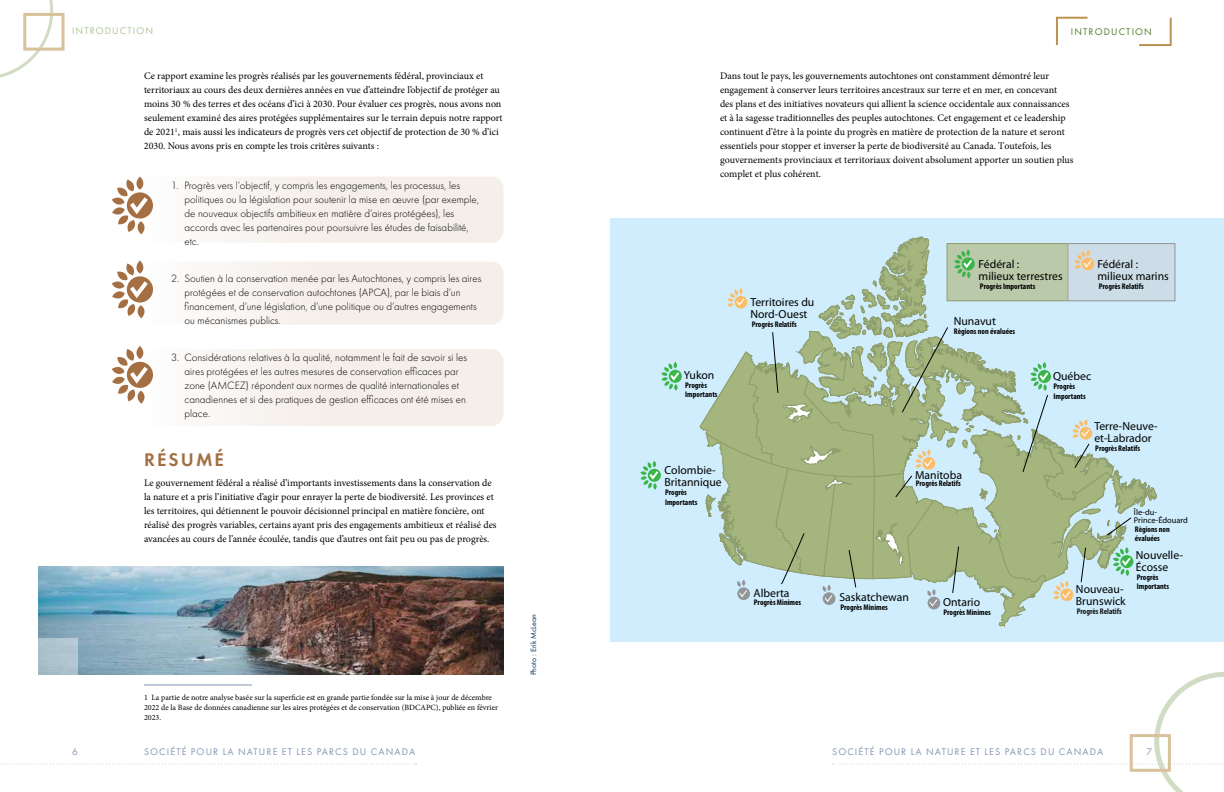
<style>
.page{position:relative;width:1224px;height:792px;background:#fff}
.page>*{position:absolute;margin:0;border:0;box-sizing:border-box;transform-origin:0 0}
.t1{font:600 19px "Futura PT";letter-spacing:.11em;color:#a36f42}
.t2{font:11.7px/11.7px "Myriad Pro";color:#000}
.t3{font:300 11px/14px "Futura PT";color:#000}
.t4{font:10px/14px "Minion Pro";color:#000}
.t5{font:10px "Futura PT";letter-spacing:.11em;color:#8295b3}
.t6{font:10px "Futura PT";letter-spacing:.11em;color:#aec49a}
.t7{font:10px "Futura PT";letter-spacing:.11em;color:#4b7d27}
.t8{font:8.4px/7.8px "Myriad Pro";color:#000}
.t9{font:700 condensed 8.2px/9.4px "Myriad Pro";color:#000}
.t10{font:700 condensed 8.2px "Myriad Pro";color:#141414}
.t11{font:8px/10px "Minion Pro";color:#000}
.t12{font:8px "Futura PT";color:#003560}
</style>
<div class="page">
<svg style="left:112px;top:177px;width:392px;height:66px"></svg>
<svg style="left:112px;top:261px;width:392px;height:64px"></svg>
<svg style="left:112px;top:346px;width:392px;height:80px"></svg>
<div style="left:611px;top:218px;width:613px;height:424px;background:#cfedfc"></div>
<hr style="left:144px;top:685px;width:108px;height:1px;background:#8295b3">
<svg style="left:872px;top:236px;width:75px;height:52px"></svg>
<div style="left:947px;top:244px;width:121px;height:57px;background:#b9c9a9"></div>
<div style="left:947px;top:243px;width:121px;height:58px;border:1px solid #8e9e6d"></div>
<div style="left:1068px;top:244px;width:107px;height:57px;background:#ccdde7"></div>
<div style="left:1068px;top:243px;width:107px;height:58px;border:1px solid #939598"></div>
<svg style="left:661px;top:362px;width:20px;height:29px"></svg>
<svg style="left:640px;top:461px;width:20px;height:29px"></svg>
<svg style="left:954px;top:249px;width:20px;height:29px"></svg>
<div style="left:1082px;top:258px;width:12px;height:12px;background:#fdbd68;border-radius:50%"></div>
<svg style="left:1074px;top:250px;width:19px;height:19px"></svg>
<svg style="left:699px;top:288px;width:458px;height:339px"></svg>
<img style="left:39px;top:566px;width:465px;height:108px">
<svg style="left:38px;top:638px;width:40px;height:37px"></svg>
<svg style="left:0;top:0;width:53px;height:78px"></svg>
<svg style="left:832px;top:672px;width:392px;height:120px"></svg>
<svg style="left:0;top:764px;width:417px;height:1px"></svg>
<svg style="left:1056px;top:16px;width:32px;height:30px"></svg>
<svg style="left:1139px;top:17px;width:33px;height:30px"></svg>
<div style="left:23px;top:13px;width:41px;height:38px;border:3px solid #d9c19c"></div>
<div style="left:1130px;top:734px;width:41px;height:38px;border:3px solid #d9c19c"></div>
<p class="t6" style="left:72px;top:24px;width:82px">INTRODUCTION</p>
<p class="t7" style="left:1071px;top:25px;width:82px">INTRODUCTION</p>
<p class="t4" style="left:144px;top:69px;width:360px">Ce rapport examine les progrès réalisés par les gouvernements fédéral, provinciaux et territoriaux au cours des deux dernières années en vue d’atteindre l’objectif de protéger au moins 30 % des terres et des océans d’ici à 2030. Pour évaluer ces progrès, nous avons non seulement examiné des aires protégées supplémentaires sur le terrain depuis notre rapport de 2021<sup>1</sup>, mais aussi les indicateurs de progrès vers cet objectif de protection de 30 % d’ici 2030. Nous avons pris en compte les trois critères suivants :</p>
<p class="t3" style="left:184px;top:178px;width:296px;text-indent:-13px">1. Progrès vers l’objectif, y compris les engagements, les processus, les politiques ou la législation pour soutenir la mise en œuvre (par exemple, de nouveaux objectifs ambitieux en matière d’aires protégées), les accords avec les partenaires pour poursuivre les études de faisabilité, etc.</p>
<p class="t3" style="left:184px;top:271px;width:298px;text-indent:-13px">2. Soutien à la conservation menée par les Autochtones, y compris les aires protégées et de conservation autochtones (APCA), par le biais d’un financement, d’une législation, d’une politique ou d’autres engagements ou mécanismes publics.</p>
<p class="t3" style="left:184px;top:350px;width:284px;text-indent:-13px">3. Considérations relatives à la qualité, notamment le fait de savoir si les aires protégées et les autres mesures de conservation efficaces par zone (AMCEZ) répondent aux normes de qualité internationales et canadiennes et si des pratiques de gestion efficaces ont été mises en place.</p>
<h1 class="t1" style="left:144px;top:447px;width:81px">RÉSUMÉ</h1>
<p class="t4" style="left:144px;top:476px;width:354px">Le gouvernement fédéral a réalisé d’importants investissements dans la conservation de la nature et a pris l’initiative d’agir pour enrayer la perte de biodiversité. Les provinces et les territoires, qui détiennent le pouvoir décisionnel principal en matière foncière, ont réalisé des progrès variables, certains ayant pris des engagements ambitieux et réalisé des avancées au cours de l’année écoulée, tandis que d’autres ont fait peu ou pas de progrès.</p>
<p class="t11" style="left:144px;top:692px;width:356px">1 La partie de notre analyse basée sur la superficie est en grande partie fondée sur la mise à jour de décembre<br>2022 de la Base de données canadienne sur les aires protégées et de conservation (BDCAPC), publiée en février<br>2023.</p>
<p class="t12" style="left:529px;top:675px;width:63px;rotate:-90deg">Photo : Erik McLean</p>
<p class="t4" style="left:720px;top:69px;width:355px">Dans tout le pays, les gouvernements autochtones ont constamment démontré leur engagement à conserver leurs territoires ancestraux sur terre et en mer, en concevant<br>des plans et des initiatives novateurs qui allient la science occidentale aux connaissances et à la sagesse traditionnelles des peuples autochtones. Cet engagement et ce leadership continuent d’être à la pointe du progrès en matière de protection de la nature et seront essentiels pour stopper et inverser la perte de biodiversité au Canada. Toutefois, les gouvernements provinciaux et territoriaux doivent absolument apporter un soutien plus complet et plus cohérent.</p>
<p class="t2" style="left:750px;top:296px;width:66px">Territoires du<br>Nord-Ouest</p>
<p class="t9" style="left:752px;top:320px;width:46px">Progrès Relatifs</p>
<p class="t2" style="left:979px;top:258px;width:86px">Fédéral :<br>milieux terrestres</p>
<p class="t9" style="left:980px;top:282px;width:57px">Progrès Importants</p>
<p class="t2" style="left:954px;top:315px;width:44px">Nunavut</p>
<p class="t9" style="left:954px;top:327px;width:63px">Règions non évaluées</p>
<p class="t2" style="left:1098px;top:258px;width:73px">Fédéral : milieux marins</p>
<p class="t9" style="left:1099px;top:282px;width:46px">Progrès Relatifs</p>
<p class="t2" style="left:684px;top:369px;width:32px">Yukon</p>
<p class="t9" style="left:685px;top:380px;width:34px">Progrès<br>Importants</p>
<p class="t2" style="left:1053px;top:370px;width:40px">Québec</p>
<p class="t9" style="left:1054px;top:382px;width:34px">Progrès<br>Importants</p>
<p class="t2" style="left:1094px;top:420px;width:65px">Terre-Neuve&shy;et-Labrador</p>
<p class="t9" style="left:1095px;top:443px;width:46px">Progrès Relatifs</p>
<p class="t2" style="left:665px;top:464px;width:59px">Colombie-<br>Britannique</p>
<p class="t9" style="left:665px;top:488px;width:34px">Progrès<br>Importants</p>
<p class="t2" style="left:915px;top:469px;width:48px">Manitoba</p>
<p class="t9" style="left:916px;top:479px;width:46px">Progrès Relatifs</p>
<p class="t8" style="left:1134px;top:508px;width:56px">Île-du-<br>Prince-Édouard</p>
<p class="t9" style="left:1135px;top:524px;width:37px">Règions non évaluées</p>
<p class="t2" style="left:1136px;top:549px;width:49px">Nouvelle-<br>Écosse</p>
<p class="t2" style="left:754px;top:587px;width:38px">Alberta</p>
<p class="t9" style="left:754px;top:597px;width:49px">Progrès Minimes</p>
<p class="t2" style="left:839px;top:591px;width:71px">Saskatchewan</p>
<p class="t9" style="left:841px;top:603px;width:49px">Progrès Minimes</p>
<p class="t2" style="left:943px;top:596px;width:39px">Ontario</p>
<p class="t9" style="left:944px;top:607px;width:49px">Progrès Minimes</p>
<p class="t2" style="left:1076px;top:583px;width:51px">Nouveau-<br>Brunswick</p>
<p class="t10" style="left:1077px;top:606px;width:46px">Progrès Relatifs</p>
<p class="t9" style="left:1137px;top:572px;width:34px">Progrès<br>Importants</p>
<p class="t5" style="left:72px;top:745px;width:7px">6</p>
<p class="t5" style="left:144px;top:745px;width:273px">SOCIÉTÉ POUR LA NATURE ET LES PARCS DU CANADA</p>
<p class="t5" style="left:832px;top:745px;width:273px">SOCIÉTÉ POUR LA NATURE ET LES PARCS DU CANADA</p>
<p class="t5" style="left:1146px;top:745px;width:7px">7</p>
</div>
